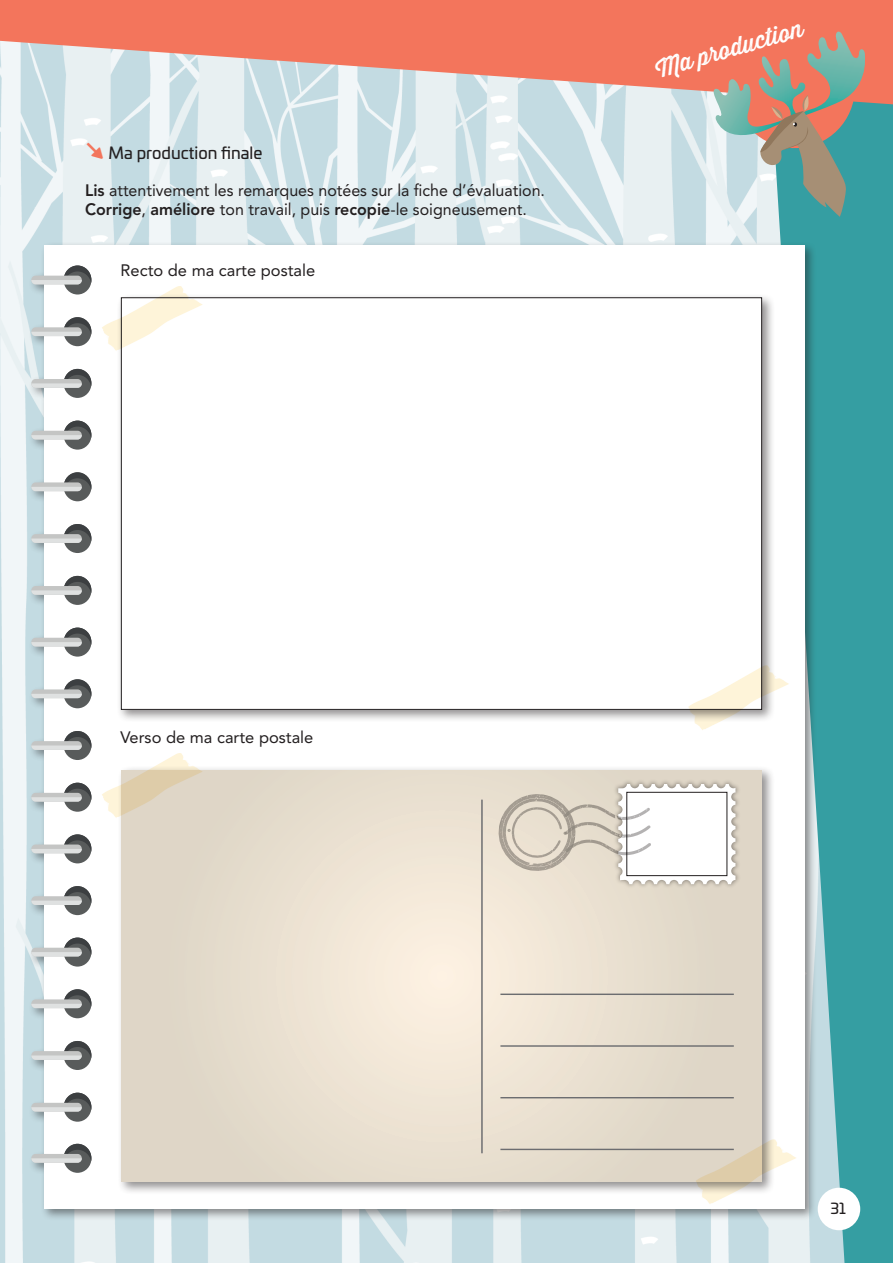
<style>
.page{position:relative;width:893px;height:1263px;background:#fff}
.page>*{position:absolute;margin:0;border:0;box-sizing:border-box;transform-origin:0 0}
.t1{font:24px "Thirsty Rough Reg One";color:#fff}
.t2{font:16.5px "Avenir LT Std";color:#231f20}
.t3{font:16.5px "Univia Pro";color:#231f20}
.t4{font:15px "Univia Pro";color:#231f20}
.s1{font-size:28.5px;color:#f3755c}
.s2{font-weight:800}
</style>
<div class="page">
<img style="left:0;top:104px;width:765px;height:1159px">
<svg style="left:765px;top:104px;width:128px;height:1159px;background:#43a4a8"></svg>
<svg style="left:0;top:0;width:893px;height:104px;background:#e89d8e"></svg>
<div style="left:818px;top:1188px;width:42px;height:42px;background:#fff;border-radius:50%"></div>
<svg style="left:676px;top:182px;width:20px;height:60px"></svg>
<svg style="left:704px;top:1px;width:162px;height:216px;background:#b69c8e"></svg>
<svg style="left:676px;top:1px;width:12px;height:35px"></svg>
<div style="left:28px;top:242px;width:789px;height:979px;background:#231f20;opacity:.5"></div>
<div style="left:44px;top:246px;width:760px;height:963px;background:#fff"></div>
<div style="left:64px;top:886px;width:27px;height:29px;background:#585b5b;border-radius:50%"></div>
<svg style="left:31px;top:886px;width:60px;height:19px"></svg>
<div style="left:64px;top:834px;width:27px;height:29px;background:#585b5b;border-radius:50%"></div>
<svg style="left:31px;top:834px;width:60px;height:19px"></svg>
<div style="left:64px;top:783px;width:27px;height:29px;background:#585b5b;border-radius:50%"></div>
<svg style="left:31px;top:783px;width:60px;height:18px"></svg>
<div style="left:64px;top:731px;width:27px;height:29px;background:#585b5b;border-radius:50%"></div>
<svg style="left:31px;top:731px;width:60px;height:19px"></svg>
<div style="left:64px;top:679px;width:27px;height:29px;background:#585b5b;border-radius:50%"></div>
<svg style="left:31px;top:679px;width:60px;height:19px"></svg>
<div style="left:64px;top:628px;width:27px;height:29px;background:#585b5b;border-radius:50%"></div>
<svg style="left:31px;top:628px;width:60px;height:18px"></svg>
<div style="left:64px;top:576px;width:27px;height:29px;background:#585b5b;border-radius:50%"></div>
<svg style="left:31px;top:576px;width:60px;height:19px"></svg>
<div style="left:64px;top:1093px;width:27px;height:29px;background:#585b5b;border-radius:50%"></div>
<svg style="left:31px;top:1093px;width:60px;height:18px"></svg>
<div style="left:64px;top:1041px;width:27px;height:29px;background:#585b5b;border-radius:50%"></div>
<svg style="left:31px;top:1041px;width:60px;height:19px"></svg>
<div style="left:64px;top:1144px;width:27px;height:29px;background:#585b5b;border-radius:50%"></div>
<svg style="left:31px;top:1144px;width:60px;height:19px"></svg>
<div style="left:64px;top:989px;width:27px;height:29px;background:#585b5b;border-radius:50%"></div>
<svg style="left:31px;top:989px;width:60px;height:19px"></svg>
<div style="left:64px;top:937px;width:27px;height:29px;background:#585b5b;border-radius:50%"></div>
<svg style="left:31px;top:937px;width:60px;height:19px"></svg>
<div style="left:64px;top:524px;width:27px;height:29px;background:#585b5b;border-radius:50%"></div>
<svg style="left:31px;top:524px;width:60px;height:19px"></svg>
<div style="left:64px;top:472px;width:27px;height:29px;background:#585b5b;border-radius:50%"></div>
<svg style="left:31px;top:472px;width:60px;height:19px"></svg>
<div style="left:64px;top:421px;width:27px;height:29px;background:#585b5b;border-radius:50%"></div>
<svg style="left:31px;top:421px;width:60px;height:18px"></svg>
<div style="left:64px;top:369px;width:27px;height:29px;background:#585b5b;border-radius:50%"></div>
<svg style="left:31px;top:369px;width:60px;height:19px"></svg>
<div style="left:64px;top:317px;width:27px;height:29px;background:#585b5b;border-radius:50%"></div>
<svg style="left:31px;top:317px;width:60px;height:19px"></svg>
<div style="left:64px;top:265px;width:27px;height:29px;background:#585b5b;border-radius:50%"></div>
<svg style="left:31px;top:265px;width:60px;height:19px"></svg>
<div style="left:117px;top:766px;width:658px;height:429px;background:#231f20;opacity:.5"></div>
<svg style="left:121px;top:770px;width:641px;height:412px;background:#e8decf"></svg>
<hr style="left:500px;top:993px;width:234px;height:2px;background:#6c6d70">
<hr style="left:500px;top:1045px;width:234px;height:2px;background:#6c6d70">
<hr style="left:500px;top:1097px;width:234px;height:1px;background:#6c6d70">
<hr style="left:500px;top:1149px;width:234px;height:1px;background:#6c6d70">
<hr style="left:481px;top:800px;width:2px;height:353px;background:#6c6d70">
<img style="left:612px;top:777px;width:130px;height:114px">
<svg style="left:499px;top:784px;width:236px;height:100px"></svg>
<div style="left:117px;top:293px;width:658px;height:430px;background:#231f20;opacity:.5"></div>
<div style="left:121px;top:298px;width:641px;height:411px;background:#fff"></div>
<svg style="left:102px;top:286px;width:101px;height:65px"></svg>
<svg style="left:102px;top:753px;width:101px;height:65px"></svg>
<svg style="left:688px;top:665px;width:101px;height:65px"></svg>
<svg style="left:696px;top:1139px;width:100px;height:65px"></svg>
<p class="t3" style="left:85px;top:140px;width:179px"><span class="s1">↘</span> Ma production finale</p>
<p class="t2" style="left:85px;top:180px;width:461px"><span class="s2">Lis</span> attentivement les remarques notées sur la fiche d’évaluation.</p>
<p class="t2" style="left:85px;top:200px;width:443px"><span class="s2">Corrige</span>, <span class="s2">améliore</span> ton travail, puis <span class="s2">recopie</span>-le soigneusement.</p>
<p class="t2" style="left:120px;top:260px;width:196px">Recto de ma carte postale</p>
<p class="t1" style="left:651px;top:53px;width:154px;rotate:-16deg">Ma production</p>
<p class="t2" style="left:120px;top:728px;width:194px">Verso de ma carte postale</p>
<p class="t4" style="left:830px;top:1197px;width:17px">31</p>
</div>
